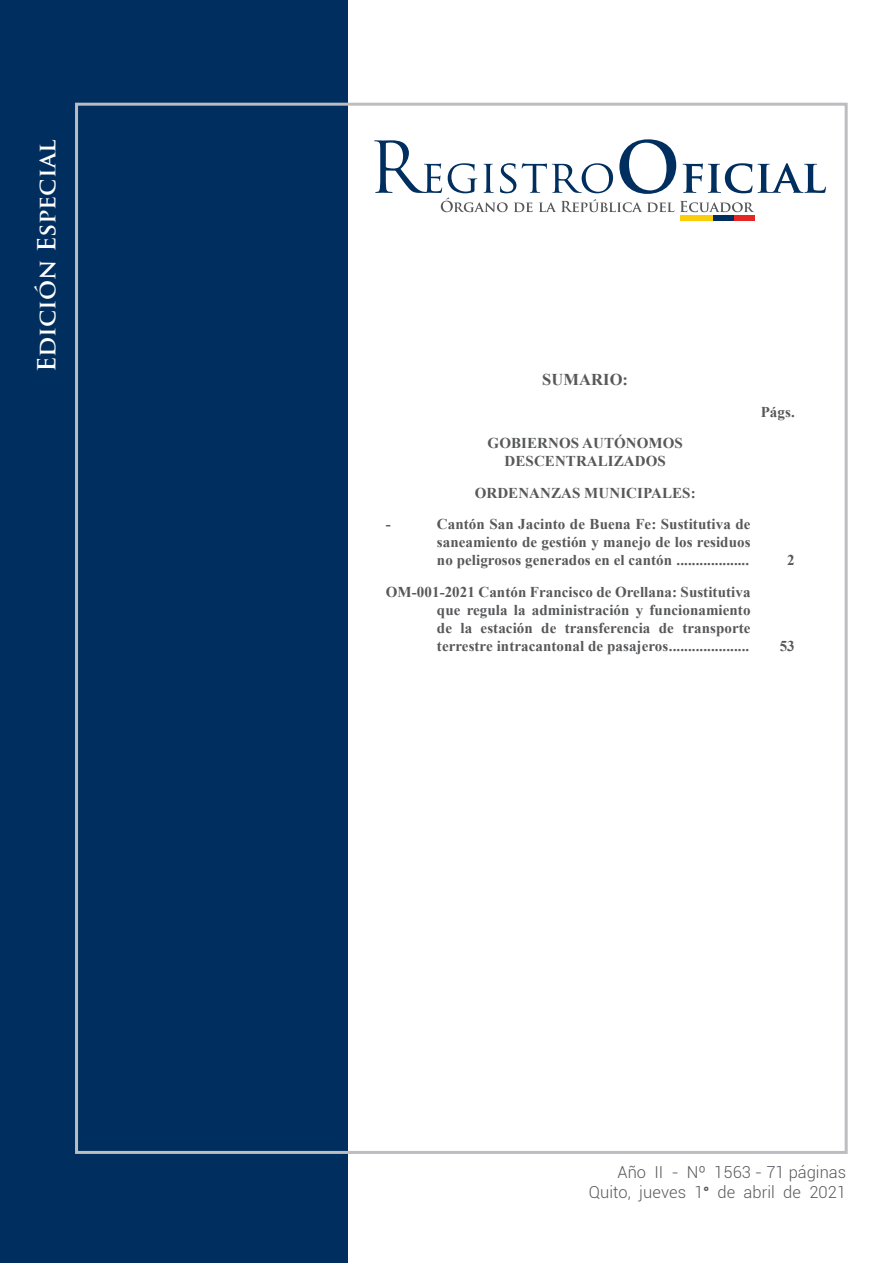
<style>
.page{position:relative;width:893px;height:1263px;background:#fff}
.page>*{position:absolute;margin:0;border:0;box-sizing:border-box;transform-origin:0 0}
.t1{font:700 24.3px "Trajan Pro";color:#fff}
.t2{font:300 16.5px/20.2px "Roboto";letter-spacing:.005em;color:#57585a;text-align:right}
.t3{font:700 16.5px "Times New Roman";letter-spacing:.005em;color:#57585a}
.t4{font:700 15px/18px "Times New Roman";letter-spacing:.005em;color:#57585a;text-align:justify}
.s1{font-family:"Calibri";font-weight:700}
</style>
<div class="page">
<div style="left:0;top:0;width:348px;height:1263px;background:#002e5e"></div>
<svg style="left:374px;top:139px;width:452px;height:73px"></svg>
<div style="left:680px;top:216px;width:34px;height:5px;background:#fccd0a"></div>
<div style="left:714px;top:216px;width:20px;height:5px;background:#002e5e"></div>
<div style="left:734px;top:216px;width:20px;height:5px;background:#e42625"></div>
<h1 class="t1" style="left:32px;top:372px;width:234px;rotate:-90deg">Edición Especial</h1>
<p class="t3" style="left:542px;top:368px;width:87px">SUMARIO:</p>
<p class="t4" style="left:488px;top:434px;width:197px;text-align:center">GOBIERNOS AUTÓNOMOS<br>DESCENTRALIZADOS</p>
<p class="t4" style="left:475px;top:483px;width:222px">ORDENANZAS MUNICIPALES:</p>
<p class="t4" style="left:386px;top:515px;width:6px">-</p>
<p class="t4" style="left:437px;top:515px;width:315px">Cantón San Jacinto de Buena Fe: Sustitutiva de saneamiento de gestión y manejo de los residuos no peligrosos generados en el cantón ...................</p>
<p class="t4" style="left:437px;top:582px;width:315px;text-indent:-51px">OM-001-2021 Cantón Francisco de Orellana: Sustitutiva que regula la administración y funcionamiento de la estación de transferencia de transporte terrestre intracantonal de pasajeros.....................</p>
<p class="t4" style="left:761px;top:402px;width:36px">Págs.</p>
<p class="t4" style="left:787px;top:551px;width:9px">2</p>
<p class="t4" style="left:780px;top:636px;width:17px">53</p>
<p class="t2" style="left:589px;top:1161px;width:259px">Año II - Nº 1563 - 71 páginas<br>Quito, jueves 1<span class="s1">°</span> de abril de 2021</p>
</div>
